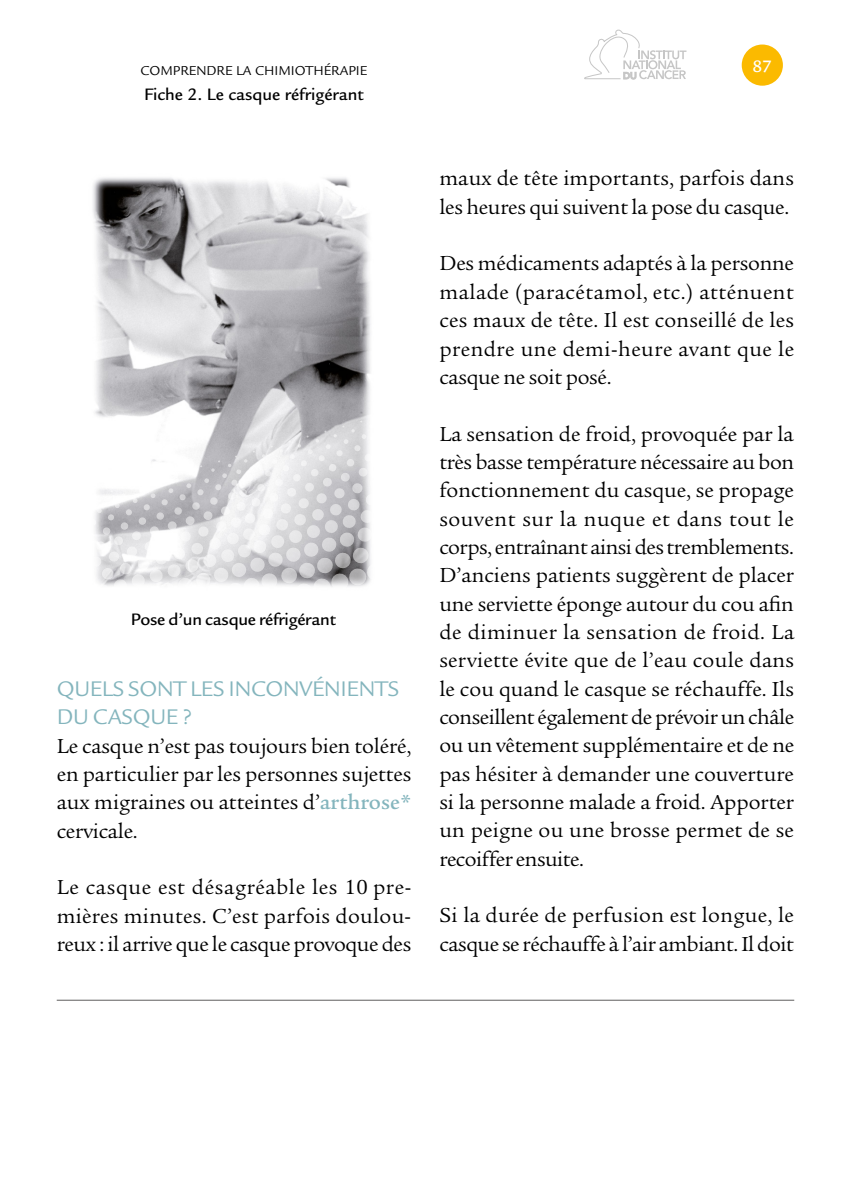
<style>
.page{position:relative;width:851px;height:1191px;background:#fff}
.page>*{position:absolute;margin:0;border:0;box-sizing:border-box;transform-origin:0 0}
.t1{font:23px/28.4px "Legacy Sans";letter-spacing:-.015em;color:#84b5bd}
.t2{font:22px/28.4px "Legacy Serif";color:#000;text-align:justify}
.t3{font:22px/28.4px "Legacy Serif";letter-spacing:-.02em;color:#000}
.t4{font:500 18px "Legacy Sans";color:#000}
.t5{font:500 18px "Legacy Sans";color:#fff}
.t6{font:14px "Legacy Sans";color:#000}
.s1{font-weight:500;color:#84b5bd}
</style>
<div class="page">
<div style="left:741px;top:45px;width:41px;height:41px;background:#fbba00;border-radius:50%"></div>
<hr style="left:57px;top:999px;width:737px;height:1px;background:#5f5e5e">
<svg style="left:584px;top:30px;width:102px;height:49px"></svg>
<img style="left:93px;top:177px;width:278px;height:238px">
<svg style="left:95px;top:415px;width:276px;height:172px"></svg>
<p class="t6" style="left:140px;top:63px;width:228px">COMPRENDRE LA CHIMIOTHÉRAPIE</p>
<p class="t5" style="left:752px;top:56px;width:21px">87</p>
<p class="t4" style="left:144px;top:84px;width:221px">Fiche 2. Le casque réfrigérant</p>
<p class="t4" style="left:131px;top:609px;width:206px">Pose d’un casque réfrigérant</p>
<p class="t1" style="left:57px;top:674px;width:344px">QUELS SONT LES INCONVÉNIENTS<br>DU CASQUE ?</p>
<p class="t2" style="left:57px;top:731px;width:356px">Le casque n’est pas toujours bien toléré, en particulier par les personnes sujettes aux migraines ou atteintes d’<span class="s1">arthrose* </span>cervicale.</p>
<p class="t2" style="left:57px;top:873px;width:356px">Le casque est désagréable les 10 pre&shy;mières minutes. C’est parfois doulou&shy;reux : il arrive que le casque provoque des</p>
<p class="t2" style="left:439px;top:164px;width:356px">maux de tête importants, parfois dans les heures qui suivent la pose du casque.</p>
<p class="t2" style="left:439px;top:249px;width:356px">Des médicaments adaptés à la personne malade (paracétamol, etc.) atténuent ces maux de tête. Il est conseillé de les prendre une demi-heure avant que le casque ne soit posé.</p>
<p class="t2" style="left:439px;top:419px;width:356px">La sensation de froid, provoquée par la très basse température nécessaire au bon fonctionnement du casque, se propage souvent sur la nuque et dans tout le corps, entraînant ainsi des tremblements.<br>D’anciens patients suggèrent de placer une serviette éponge autour du cou afin de diminuer la sensation de froid. La serviette évite que de l’eau coule dans le cou quand le casque se réchauffe. Ils conseillent également de prévoir un châle ou un vêtement supplémentaire et de ne pas hésiter à demander une couverture si la personne malade a froid. Apporter un peigne ou une brosse permet de se recoiffer ensuite.</p>
<p class="t3" style="left:439px;top:901px;width:356px">Si la durée de perfusion est longue, le casque se réchauffe à l’air ambiant. Il doit</p>
</div>
